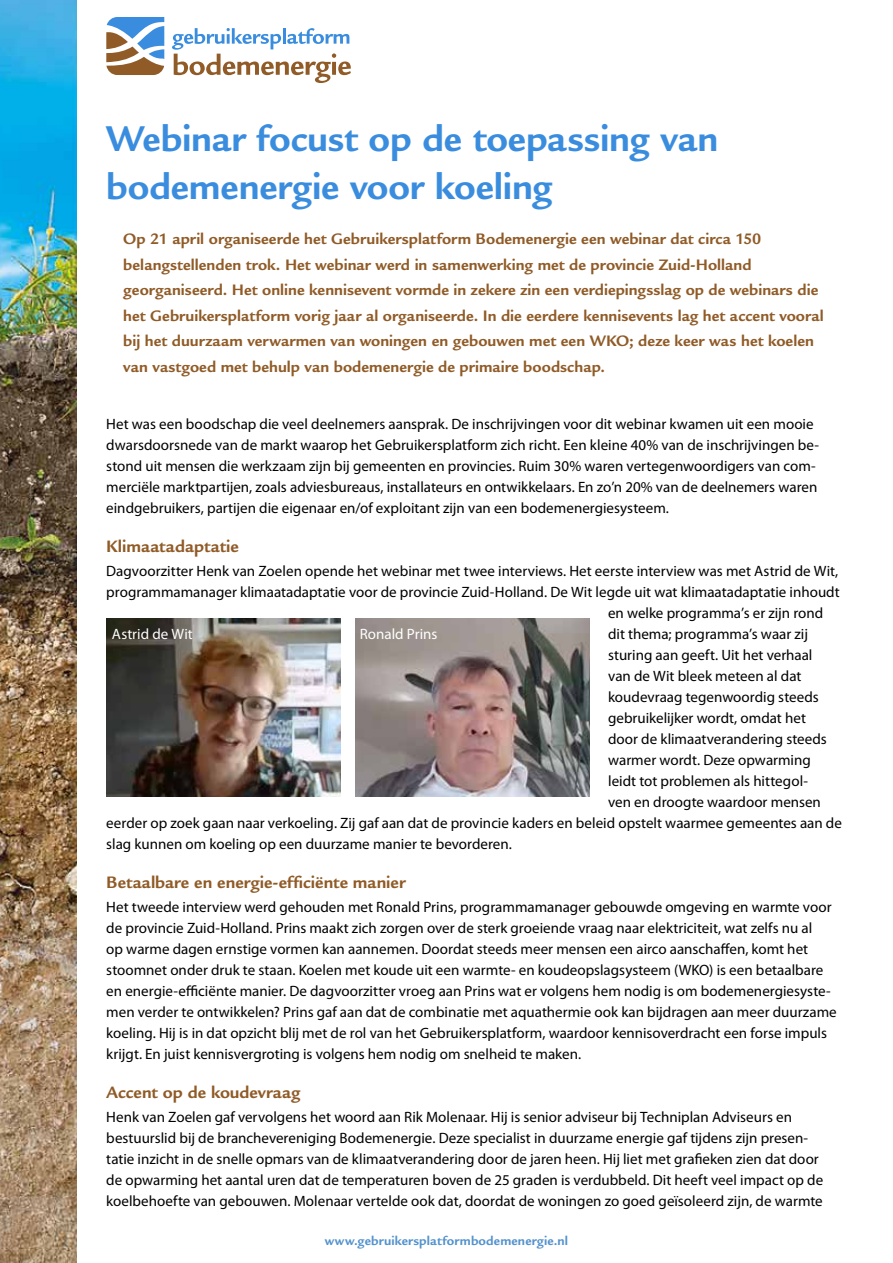
<style>
.page{position:relative;width:893px;height:1263px;background:#fff}
.page>*{position:absolute;margin:0;border:0;box-sizing:border-box;transform-origin:0 0}
.t1{font:700 39px/48px "Legacy Sans Std";letter-spacing:-.005em;color:#3a8dde}
.t2{font:700 18px "Legacy Sans Std";color:#905b27}
.t3{font:700 16.5px/25.5px "Legacy Sans Std";letter-spacing:.005em;color:#905b27}
.t4{font:15px/21px "Myriad Pro";color:#000}
.t5{font:15px "Myriad Pro";color:#fff}
.t6{font:700 13.5px "Legacy Sans Std";letter-spacing:.01em;color:#5392cd}
</style>
<div class="page">
<img style="left:0;top:0;width:77px;height:1263px">
<svg style="left:106px;top:17px;width:59px;height:58px"></svg>
<svg style="left:172px;top:28px;width:179px;height:55px"></svg>
<img style="left:355px;top:618px;width:235px;height:179px">
<img style="left:106px;top:618px;width:235px;height:179px">
<h1 class="t1" style="left:106px;top:115px;width:613px">Webinar focust op de toepassing van bodemenergie voor koeling</h1>
<p class="t3" style="left:123px;top:226px;width:702px">Op 21 april organiseerde het Gebruikersplatform Bodemenergie een webinar dat circa 150 belangstellenden trok. Het webinar werd in samenwerking met de provincie Zuid-Holland georganiseerd. Het online kennisevent vormde in zekere zin een verdiepingsslag op de webinars die het Gebruikersplatform vorig jaar al organiseerde. In die eerdere kennisevents lag het accent vooral bij het duurzaam verwarmen van woningen en gebouwen met een WKO; deze keer was het koelen van vastgoed met behulp van bodemenergie de primaire boodschap.</p>
<p class="t4" style="left:106px;top:414px;width:714px">Het was een boodschap die veel deelnemers aansprak. De inschrijvingen voor dit webinar kwamen uit een mooie dwarsdoorsnede van de markt waarop het Gebruikersplatform zich richt. Een kleine 40% van de inschrijvingen be&shy;stond uit mensen die werkzaam zijn bij gemeenten en provincies. Ruim 30% waren vertegenwoordigers van com&shy;merciële marktpartijen, zoals adviesbureaus, installateurs en ontwikkelaars. En zo’n 20% van de deelnemers waren eindgebruikers, partijen die eigenaar en/of exploitant zijn van een bodemenergiesysteem.</p>
<p class="t2" style="left:106px;top:536px;width:134px">Klimaatadaptatie</p>
<p class="t4" style="left:106px;top:561px;width:735px">Dagvoorzitter Henk van Zoelen opende het webinar met twee interviews. Het eerste interview was met Astrid de Wit, programmamanager klimaatadaptatie voor de provincie Zuid-Holland. De Wit legde uit wat klimaatadaptatie inhoudt</p>
<p class="t5" style="left:112px;top:626px;width:82px">Astrid de Wit</p>
<p class="t5" style="left:360px;top:626px;width:79px">Ronald Prins</p>
<p class="t4" style="left:608px;top:603px;width:220px">en welke programma’s er zijn rond dit thema; programma’s waar zij sturing aan geeft. Uit het verhaal van de Wit bleek meteen al dat koudevraag tegenwoordig steeds gebruikelijker wordt, omdat het door de klimaatverandering steeds warmer wordt. Deze opwarming leidt tot problemen als hittegol&shy;ven en droogte waardoor mensen</p>
<p class="t4" style="left:106px;top:813px;width:737px">eerder op zoek gaan naar verkoeling. Zij gaf aan dat de provincie kaders en beleid opstelt waarmee gemeentes aan de slag kunnen om koeling op een duurzame manier te bevorderen.</p>
<p class="t2" style="left:106px;top:872px;width:301px">Betaalbare en energie-efficiënte manier</p>
<p class="t4" style="left:106px;top:897px;width:732px">Het tweede interview werd gehouden met Ronald Prins, programmamanager gebouwde omgeving en warmte voor de provincie Zuid-Holland. Prins maakt zich zorgen over de sterk groeiende vraag naar elektriciteit, wat zelfs nu al<br>op warme dagen ernstige vormen kan aannemen. Doordat steeds meer mensen een airco aanschaffen, komt het stoomnet onder druk te staan. Koelen met koude uit een warmte- en koudeopslagsysteem (WKO) is een betaalbare en energie-efficiënte manier. De dagvoorzitter vroeg aan Prins wat er volgens hem nodig is om bodemenergiesyste&shy;men verder te ontwikkelen? Prins gaf aan dat de combinatie met aquathermie ook kan bijdragen aan meer duurzame koeling. Hij is in dat opzicht blij met de rol van het Gebruikersplatform, waardoor kennisoverdracht een forse impuls krijgt. En juist kennisvergroting is volgens hem nodig om snelheid te maken.</p>
<p class="t2" style="left:106px;top:1082px;width:196px">Accent op de koudevraag</p>
<p class="t4" style="left:106px;top:1107px;width:718px">Henk van Zoelen gaf vervolgens het woord aan Rik Molenaar. Hij is senior adviseur bij Techniplan Adviseurs en bestuurslid bij de branchevereniging Bodemenergie. Deze specialist in duurzame energie gaf tijdens zijn presen&shy;tatie inzicht in de snelle opmars van de klimaatverandering door de jaren heen. Hij liet met grafieken zien dat door de opwarming het aantal uren dat de temperaturen boven de 25 graden is verdubbeld. Dit heeft veel impact op de koelbehoefte van gebouwen. Molenaar vertelde ook dat, doordat de woningen zo goed geïsoleerd zijn, de warmte</p>
<p class="t6" style="left:325px;top:1233px;width:245px">www.gebruikersplatformbodemenergie.nl</p>
</div>
